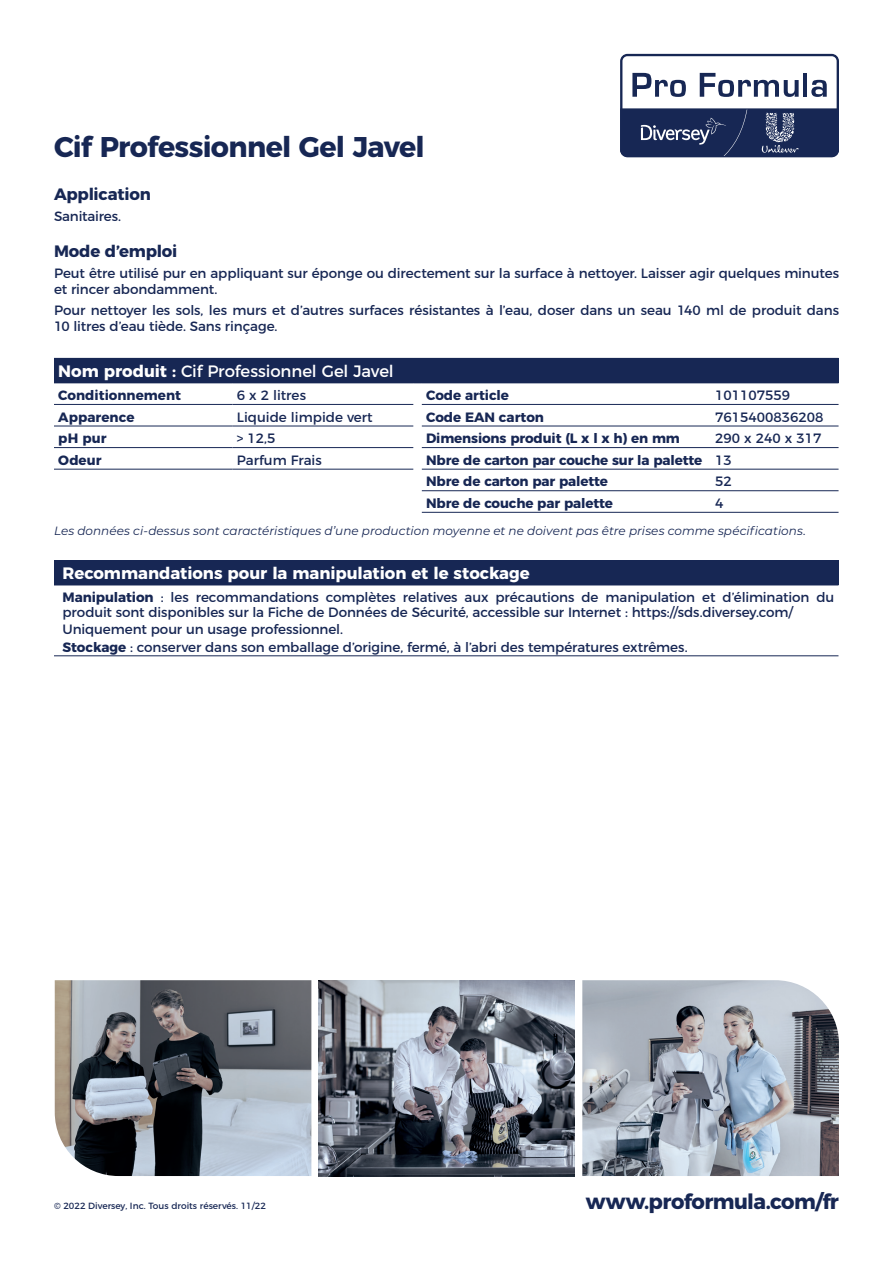
<style>
.page{position:relative;width:893px;height:1263px;background:#fff}
.page>*{position:absolute;margin:0;border:0;box-sizing:border-box;transform-origin:0 0}
.t1{font:700 28.5px "Montserrat";letter-spacing:-.025em;color:#172754}
.t2{font:700 21px "Montserrat";letter-spacing:-.03em;color:#172754}
.t3{font:700 16.5px "Montserrat";letter-spacing:-.005em;color:#fff}
.t4{font:16.5px "Montserrat";letter-spacing:-.01em;color:#fff}
.t5{font:700 16.5px "Montserrat";letter-spacing:-.015em;color:#172754}
.t6{font:13.5px/16.2px "Montserrat";letter-spacing:-.005em;color:#172754}
.t7{font:700 13.5px/21.6px "Montserrat";letter-spacing:-.01em;color:#172754}
.t8{font:italic 12px "Montserrat";letter-spacing:.005em;color:#172754}
.t9{font:9px "Montserrat";color:#172754}
.s1{font-weight:700}
.s2{font-weight:400}
</style>
<div class="page">
<svg style="left:620px;top:54px;width:219px;height:103px"></svg>
<img style="left:55px;top:980px;width:256px;height:196px">
<img style="left:582px;top:980px;width:257px;height:196px">
<img style="left:318px;top:980px;width:257px;height:196px">
<div style="left:54px;top:358px;width:784px;height:25px;background:#172754"></div>
<hr style="left:422px;top:404px;width:289px;height:1px;background:#172754">
<hr style="left:711px;top:404px;width:127px;height:1px;background:#172754">
<hr style="left:422px;top:426px;width:289px;height:1px;background:#172754">
<hr style="left:711px;top:426px;width:127px;height:1px;background:#172754">
<hr style="left:422px;top:447px;width:289px;height:1px;background:#172754">
<hr style="left:711px;top:447px;width:127px;height:1px;background:#172754">
<hr style="left:422px;top:469px;width:289px;height:1px;background:#172754">
<hr style="left:711px;top:469px;width:127px;height:1px;background:#172754">
<hr style="left:422px;top:490px;width:289px;height:1px;background:#172754">
<hr style="left:711px;top:490px;width:127px;height:1px;background:#172754">
<hr style="left:422px;top:512px;width:289px;height:1px;background:#172754">
<hr style="left:711px;top:512px;width:127px;height:1px;background:#172754">
<hr style="left:54px;top:404px;width:179px;height:1px;background:#172754">
<hr style="left:233px;top:404px;width:180px;height:1px;background:#172754">
<hr style="left:54px;top:426px;width:179px;height:1px;background:#172754">
<hr style="left:233px;top:426px;width:180px;height:1px;background:#172754">
<hr style="left:54px;top:447px;width:179px;height:1px;background:#172754">
<hr style="left:233px;top:447px;width:180px;height:1px;background:#172754">
<hr style="left:54px;top:469px;width:179px;height:1px;background:#172754">
<hr style="left:233px;top:469px;width:180px;height:1px;background:#172754">
<div style="left:54px;top:560px;width:784px;height:25px;background:#172754"></div>
<hr style="left:54px;top:585px;width:784px;height:1px;background:#172754">
<hr style="left:54px;top:655px;width:784px;height:1px;background:#172754">
<h1 class="t1" style="left:54px;top:124px;width:372px">Cif Professionnel Gel Javel</h1>
<p class="t5" style="left:54px;top:181px;width:98px">Application</p>
<p class="t6" style="left:54px;top:207px;width:69px">Sanitaires.</p>
<p class="t5" style="left:54px;top:238px;width:125px">Mode d’emploi</p>
<p class="t6" style="left:54px;top:264px;width:786px">Peut être utilisé pur en appliquant sur éponge ou directement sur la surface à nettoyer. Laisser agir quelques minutes et rincer abondamment.</p>
<p class="t6" style="left:54px;top:301px;width:786px">Pour nettoyer les sols, les murs et d’autres surfaces résistantes à l’eau, doser dans un seau 140 ml de produit dans<br>10 litres d’eau tiède. Sans rinçage.</p>
<p class="t4" style="left:58px;top:358px;width:337px"><span class="s1">Nom produit :</span> Cif Professionnel Gel Javel</p>
<p class="t7" style="left:58px;top:383px;width:124px">Conditionnement</p>
<p class="t6" style="left:237px;top:386px;width:71px">6 x 2 litres</p>
<p class="t7" style="left:426px;top:383px;width:84px">Code article</p>
<p class="t6" style="left:715px;top:386px;width:76px">101107559</p>
<p class="t7" style="left:58px;top:405px;width:78px">Apparence</p>
<p class="t6" style="left:237px;top:408px;width:137px">Liquide limpide vert</p>
<p class="t7" style="left:426px;top:405px;width:119px">Code EAN carton</p>
<p class="t6" style="left:715px;top:408px;width:110px">7615400836208</p>
<p class="t7" style="left:58px;top:427px;width:50px">pH pur</p>
<p class="t6" style="left:237px;top:429px;width:40px">&gt; 12,5</p>
<p class="t7" style="left:426px;top:427px;width:255px">Dimensions produit (L x l x h) en mm</p>
<p class="t6" style="left:715px;top:429px;width:108px">290 x 240 x 317</p>
<p class="t7" style="left:58px;top:448px;width:45px">Odeur</p>
<p class="t6" style="left:237px;top:451px;width:86px">Parfum Frais</p>
<p class="t7" style="left:426px;top:448px;width:307px">Nbre de carton par couche sur la palette <span class="s2">13<br></span>Nbre de carton par palette</p>
<p class="t6" style="left:715px;top:472px;width:18px">52</p>
<p class="t7" style="left:426px;top:491px;width:188px">Nbre de couche par palette</p>
<p class="t6" style="left:715px;top:494px;width:10px">4</p>
<p class="t8" style="left:54px;top:522px;width:753px">Les données ci-dessus sont caractéristiques d’une production moyenne et ne doivent pas être prises comme spécifications.</p>
<p class="t3" style="left:63px;top:560px;width:469px">Recommandations pour la manipulation et le stockage</p>
<p class="t6" style="left:63px;top:589px;width:773px;line-height:15px"><span class="s1">Manipulation</span> : les recommandations complètes relatives aux précautions de manipulation et d’élimination du produit sont disponibles sur la Fiche de Données de Sécurité, accessible sur Internet : https://sds.diversey.com/</p>
<p class="t6" style="left:63px;top:620px;width:627px;line-height:17.1px">Uniquement pour un usage professionnel.<br><span class="s1">Stockage</span> : conserver dans son emballage d’origine, fermé, à l’abri des températures extrêmes.</p>
<p class="t9" style="left:54px;top:1198px;width:213px">© 2022 Diversey, Inc. Tous droits réservés. 11/22</p>
<h2 class="t2" style="left:586px;top:1184px;width:255px">www.proformula.com/fr</h2>
</div>
